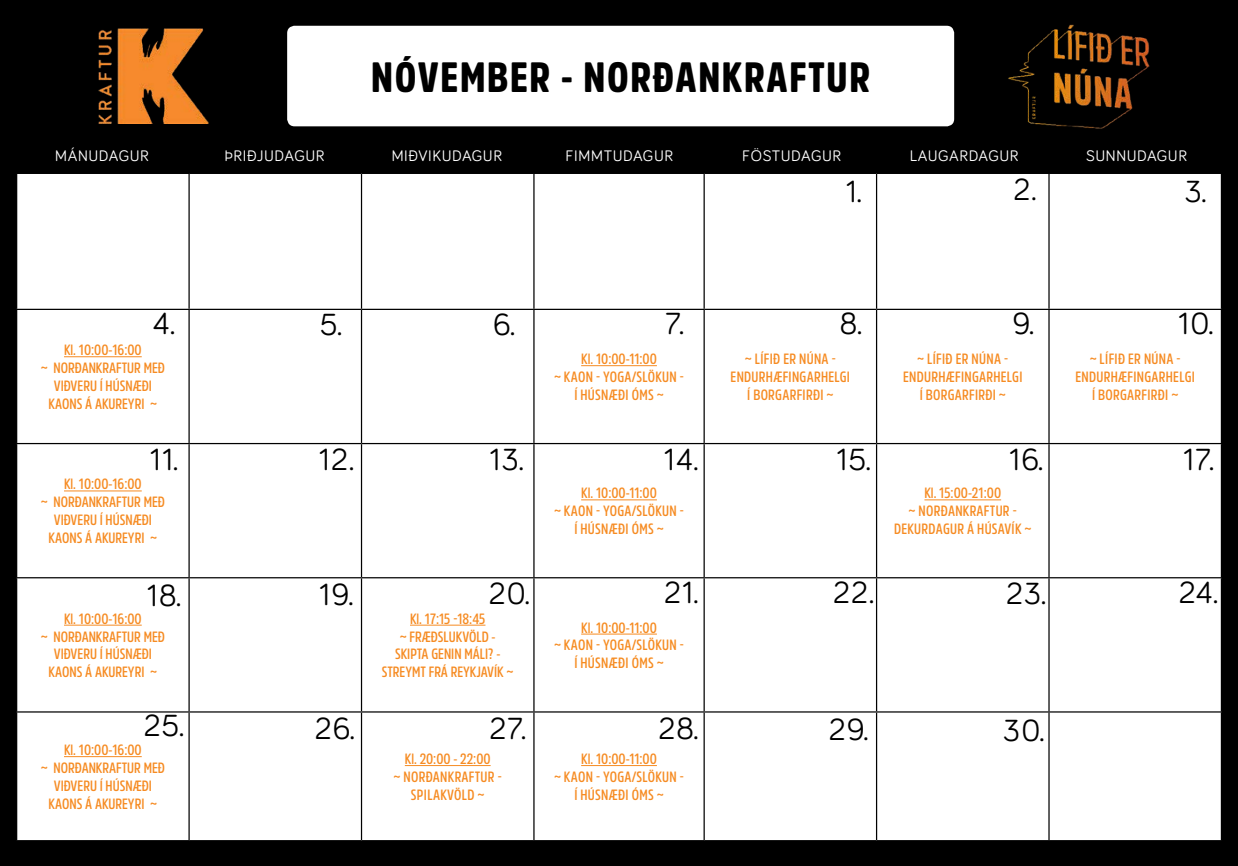
<style>
.page{position:relative;width:1238px;height:866px;background:#000}
.page>*{position:absolute;margin:0;border:0;box-sizing:border-box;transform-origin:0 0}
.t1{font:900 42px "Amsi Pro Cond";letter-spacing:.04em;color:#000}
.t2{font:31.5px "Bariol";letter-spacing:.04em;color:#000}
.t3{font:15.75px "Bariol";letter-spacing:.04em;color:#fff}
.t4{font:600 14.88px/17.8px "Amsi Pro Cond";letter-spacing:.02em;color:#f68b22;text-align:center}
.t5{font:600 14.88px/17.8px "Amsi Pro Cond";color:#f68b22;text-align:center}
.t6{font:600 14.88px/17.8px "Amsi Pro Cond";letter-spacing:.02em;color:#f68b20;text-align:center}
</style>
<div class="page">
<img style="left:1008px;top:24px;width:141px;height:105px">
<img style="left:99px;top:29px;width:109px;height:94px">
<div style="left:17px;top:174px;width:1204px;height:666px;background:#fff"></div>
<hr style="left:188px;top:174px;width:2px;height:135px;background:#000">
<hr style="left:361px;top:174px;width:1px;height:135px;background:#000">
<hr style="left:533px;top:174px;width:1px;height:135px;background:#000">
<hr style="left:703px;top:174px;width:2px;height:135px;background:#000">
<hr style="left:876px;top:174px;width:1px;height:135px;background:#000">
<hr style="left:1048px;top:174px;width:1px;height:135px;background:#000">
<hr style="left:16px;top:309px;width:173px;height:1px;background:#000">
<hr style="left:189px;top:309px;width:172px;height:1px;background:#000">
<hr style="left:188px;top:310px;width:2px;height:133px;background:#000">
<hr style="left:361px;top:309px;width:173px;height:1px;background:#000">
<hr style="left:361px;top:310px;width:1px;height:133px;background:#000">
<hr style="left:534px;top:309px;width:170px;height:1px;background:#000">
<hr style="left:533px;top:310px;width:1px;height:133px;background:#000">
<hr style="left:704px;top:309px;width:172px;height:1px;background:#000">
<hr style="left:703px;top:310px;width:2px;height:133px;background:#000">
<hr style="left:876px;top:309px;width:173px;height:1px;background:#000">
<hr style="left:876px;top:310px;width:1px;height:133px;background:#000">
<hr style="left:1049px;top:309px;width:173px;height:1px;background:#000">
<hr style="left:1048px;top:310px;width:1px;height:133px;background:#000">
<hr style="left:16px;top:443px;width:173px;height:1px;background:#000">
<hr style="left:189px;top:443px;width:172px;height:1px;background:#000">
<hr style="left:188px;top:444px;width:2px;height:133px;background:#000">
<hr style="left:361px;top:443px;width:173px;height:1px;background:#000">
<hr style="left:361px;top:444px;width:1px;height:133px;background:#000">
<hr style="left:534px;top:443px;width:170px;height:1px;background:#000">
<hr style="left:533px;top:444px;width:1px;height:133px;background:#000">
<hr style="left:704px;top:443px;width:172px;height:1px;background:#000">
<hr style="left:703px;top:444px;width:2px;height:133px;background:#000">
<hr style="left:876px;top:443px;width:173px;height:1px;background:#000">
<hr style="left:876px;top:444px;width:1px;height:133px;background:#000">
<hr style="left:1049px;top:443px;width:173px;height:1px;background:#000">
<hr style="left:1048px;top:444px;width:1px;height:133px;background:#000">
<hr style="left:16px;top:577px;width:173px;height:1px;background:#000">
<hr style="left:189px;top:577px;width:172px;height:1px;background:#000">
<hr style="left:188px;top:578px;width:2px;height:133px;background:#000">
<hr style="left:361px;top:577px;width:173px;height:1px;background:#000">
<hr style="left:361px;top:578px;width:1px;height:133px;background:#000">
<hr style="left:534px;top:577px;width:170px;height:1px;background:#000">
<hr style="left:533px;top:578px;width:1px;height:133px;background:#000">
<hr style="left:704px;top:577px;width:172px;height:1px;background:#000">
<hr style="left:703px;top:578px;width:2px;height:133px;background:#000">
<hr style="left:876px;top:577px;width:173px;height:1px;background:#000">
<hr style="left:876px;top:578px;width:1px;height:133px;background:#000">
<hr style="left:1049px;top:577px;width:173px;height:1px;background:#000">
<hr style="left:1048px;top:578px;width:1px;height:133px;background:#000">
<hr style="left:16px;top:711px;width:173px;height:1px;background:#000">
<hr style="left:189px;top:711px;width:172px;height:1px;background:#000">
<hr style="left:188px;top:712px;width:2px;height:128px;background:#000">
<hr style="left:361px;top:711px;width:173px;height:1px;background:#000">
<hr style="left:361px;top:712px;width:1px;height:128px;background:#000">
<hr style="left:534px;top:711px;width:170px;height:1px;background:#000">
<hr style="left:533px;top:712px;width:1px;height:128px;background:#000">
<hr style="left:704px;top:711px;width:172px;height:1px;background:#000">
<hr style="left:703px;top:712px;width:2px;height:128px;background:#000">
<hr style="left:876px;top:711px;width:173px;height:1px;background:#000">
<hr style="left:876px;top:712px;width:1px;height:128px;background:#000">
<hr style="left:1049px;top:711px;width:173px;height:1px;background:#000">
<hr style="left:1048px;top:712px;width:1px;height:128px;background:#000">
<hr style="left:64px;top:356px;width:78px;height:1px;background:#f68b22">
<hr style="left:581px;top:365px;width:76px;height:1px;background:#f68b22">
<hr style="left:64px;top:490px;width:78px;height:1px;background:#f68b22">
<hr style="left:581px;top:499px;width:76px;height:1px;background:#f68b22">
<hr style="left:924px;top:499px;width:77px;height:1px;background:#f68b22">
<hr style="left:64px;top:625px;width:78px;height:1px;background:#f68b22">
<hr style="left:410px;top:625px;width:75px;height:1px;background:#f68b22">
<hr style="left:581px;top:633px;width:76px;height:1px;background:#f68b20">
<hr style="left:64px;top:756px;width:78px;height:1px;background:#f68b22">
<hr style="left:405px;top:765px;width:85px;height:1px;background:#f68b22">
<hr style="left:581px;top:765px;width:76px;height:1px;background:#f68b22">
<div style="left:287px;top:26px;width:667px;height:100px;background:#fff;border-radius:7px"></div>
<h1 class="t1" style="left:371px;top:48px;width:500px">NÓVEMBER - NORÐANKRAFTUR</h1>
<p class="t3" style="left:55px;top:145px;width:95px">MÁNUDAGUR</p>
<p class="t3" style="left:224px;top:145px;width:102px">ÞRIÐJUDAGUR</p>
<p class="t3" style="left:392px;top:145px;width:112px">MIÐVIKUDAGUR</p>
<p class="t3" style="left:565px;top:145px;width:109px">FIMMTUDAGUR</p>
<p class="t3" style="left:742px;top:145px;width:100px">FÖSTUDAGUR</p>
<p class="t3" style="left:909px;top:145px;width:110px">LAUGARDAGUR</p>
<p class="t3" style="left:1086px;top:145px;width:102px">SUNNUDAGUR</p>
<h2 class="t2" style="left:845px;top:170px;width:18px">1.</h2>
<h2 class="t2" style="left:1013px;top:168px;width:25px">2.</h2>
<h2 class="t2" style="left:1185px;top:170px;width:23px">3.</h2>
<h2 class="t2" style="left:153px;top:302px;width:24px">4.</h2>
<h2 class="t2" style="left:665px;top:302px;width:20px">7.</h2>
<h2 class="t2" style="left:840px;top:302px;width:24px">8.</h2>
<h2 class="t2" style="left:1012px;top:302px;width:23px">9.</h2>
<h2 class="t2" style="left:1178px;top:302px;width:37px">10.</h2>
<h2 class="t2" style="left:320px;top:303px;width:24px">5.</h2>
<h2 class="t2" style="left:493px;top:303px;width:23px">6.</h2>
<p class="t5" style="left:41px;top:341px;width:126px">Kl. 10:00-16:00<br>~ NORÐANKRAFTUR MEÐ<br>VIÐVERU Í HÚSNÆÐI<br>KAONS Á AKUREYRI ~</p>
<p class="t4" style="left:554px;top:349px;width:131px">Kl. 10:00-11:00<br>~ KAON - YOGA/SLÖKUN -<br>Í HÚSNÆÐI ÓMS ~</p>
<p class="t4" style="left:730px;top:349px;width:121px">~ LÍFIÐ ER NÚNA -<br>ENDURHÆFINGARHELGI<br>Í BORGARFIRÐI ~</p>
<p class="t4" style="left:903px;top:349px;width:121px">~ LÍFIÐ ER NÚNA -<br>ENDURHÆFINGARHELGI<br>Í BORGARFIRÐI ~</p>
<p class="t4" style="left:1075px;top:349px;width:121px">~ LÍFIÐ ER NÚNA -<br>ENDURHÆFINGARHELGI<br>Í BORGARFIRÐI ~</p>
<h2 class="t2" style="left:150px;top:438px;width:30px">11.</h2>
<h2 class="t2" style="left:319px;top:438px;width:37px">12.</h2>
<h2 class="t2" style="left:490px;top:438px;width:36px">13.</h2>
<h2 class="t2" style="left:664px;top:438px;width:36px">14.</h2>
<h2 class="t2" style="left:1009px;top:438px;width:36px">16.</h2>
<h2 class="t2" style="left:1183px;top:438px;width:32px">17.</h2>
<h2 class="t2" style="left:836px;top:438px;width:36px">15.</h2>
<p class="t5" style="left:41px;top:475px;width:126px">Kl. 10:00-16:00<br>~ NORÐANKRAFTUR MEÐ<br>VIÐVERU Í HÚSNÆÐI<br>KAONS Á AKUREYRI ~</p>
<p class="t4" style="left:554px;top:484px;width:131px">Kl. 10:00-11:00<br>~ KAON - YOGA/SLÖKUN -<br>Í HÚSNÆÐI ÓMS ~</p>
<p class="t4" style="left:894px;top:484px;width:139px">Kl. 15:00-21:00<br>~ NORÐANKRAFTUR -<br>DEKURDAGUR Á HÚSAVÍK ~</p>
<h2 class="t2" style="left:147px;top:574px;width:36px">18.</h2>
<h2 class="t2" style="left:319px;top:573px;width:36px">19.</h2>
<h2 class="t2" style="left:489px;top:572px;width:43px">20.</h2>
<h2 class="t2" style="left:664px;top:571px;width:36px">21.</h2>
<h2 class="t2" style="left:833px;top:571px;width:43px">22.</h2>
<h2 class="t2" style="left:1179px;top:571px;width:41px">24.</h2>
<h2 class="t2" style="left:1006px;top:572px;width:41px">23.</h2>
<p class="t5" style="left:41px;top:609px;width:126px">Kl. 10:00-16:00<br>~ NORÐANKRAFTUR MEÐ<br>VIÐVERU Í HÚSNÆÐI<br>KAONS Á AKUREYRI ~</p>
<p class="t5" style="left:382px;top:609px;width:133px">Kl. 17:15 -18:45<br>~ FRÆÐSLUKVÖLD -<br>SKIPTA GENIN MÁLI? -<br>STREYMT FRÁ REYKJAVÍK ~</p>
<p class="t6" style="left:554px;top:618px;width:131px">Kl. 10:00-11:00<br>~ KAON - YOGA/SLÖKUN -<br>Í HÚSNÆÐI ÓMS ~</p>
<h2 class="t2" style="left:144px;top:704px;width:42px">25.</h2>
<h2 class="t2" style="left:315px;top:707px;width:41px">26.</h2>
<h2 class="t2" style="left:489px;top:707px;width:38px">27.</h2>
<h2 class="t2" style="left:658px;top:707px;width:42px">28.</h2>
<h2 class="t2" style="left:828px;top:708px;width:41px">29.</h2>
<h2 class="t2" style="left:1003px;top:709px;width:43px">30.</h2>
<p class="t5" style="left:41px;top:740px;width:126px">Kl. 10:00-16:00<br>~ NORÐANKRAFTUR MEÐ<br>VIÐVERU Í HÚSNÆÐI<br>KAONS Á AKUREYRI ~</p>
<p class="t4" style="left:393px;top:749px;width:110px">Kl. 20:00 - 22:00<br>~ NORÐANKRAFTUR -<br>SPILAKVÖLD ~</p>
<p class="t4" style="left:554px;top:749px;width:131px">Kl. 10:00-11:00<br>~ KAON - YOGA/SLÖKUN -<br>Í HÚSNÆÐI ÓMS ~</p>
</div>
